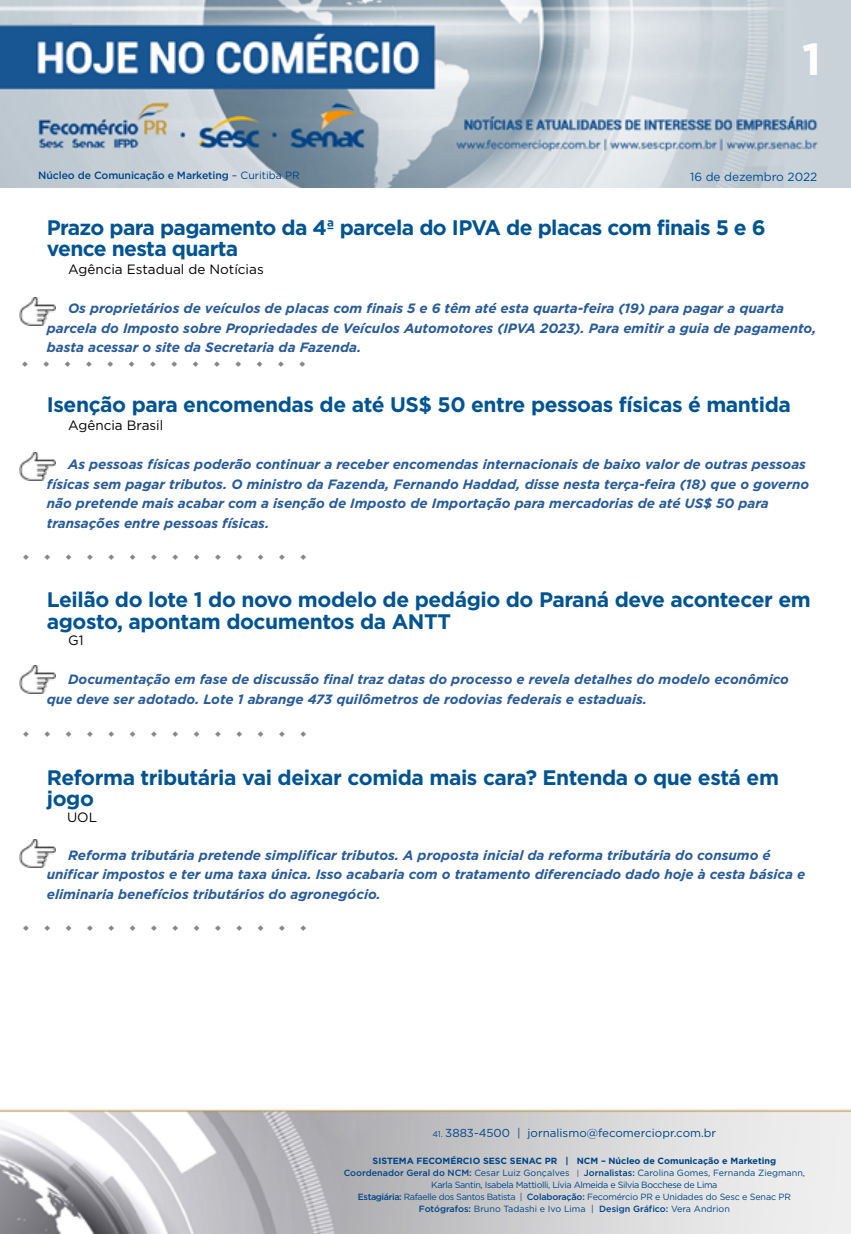
<style>
.page{position:relative;width:851px;height:1234px;background:#fff}
.page>*{position:absolute;margin:0;border:0;box-sizing:border-box;transform-origin:0 0}
.t1{font:700 45px "Gotham";color:#fff}
.TITULO_2_linhas{font:700 21px/21px "Gotham";letter-spacing:-.02em;color:#005493}
.HJ_NO_COMERCIO{font:italic 700 13.5px/19.5px "Gotham";color:#275b9b}
.HJ_NO_COMERCIO-2{font:13.5px "Gotham";color:#000}
.TITULO_2_linhas-2{font:13.5px "Gotham";color:#000}
.t2{font:11.85px "Gotham";color:#004a93}
.t3{font:11.55px "Gotham";color:#004587}
.t4{font:500 10.5px "Gotham";letter-spacing:-.01em;color:#004587}
.t5{font:9px/12px "Gotham";letter-spacing:-.04em;color:#004587;text-align:center}
.t6{font:700 9px/12px "Gotham";color:#004587;text-align:center}
.s1{font-weight:400}
.s2{font-size:8.25px}
.s3{font-weight:500}
.s4{font-weight:400;font-size:7.65px}
</style>
<div class="page">
<img style="left:0;top:0;width:850px;height:188px">
<img style="left:0;top:1109px;width:850px;height:124px">
<img style="left:20px;top:297px;width:35px;height:28px">
<img style="left:20px;top:452px;width:35px;height:28px">
<img style="left:20px;top:665px;width:35px;height:28px">
<img style="left:20px;top:839px;width:35px;height:28px">
<p class="t1" style="left:802px;top:29px;width:20px">1</p>
<p class="t4" style="left:38px;top:168px;width:263px">Núcleo de Comunicação e Marketing <span class="s1">– Curitiba PR</span></p>
<p class="t2" style="left:690px;top:170px;width:129px">16 de dezembro 2022</p>
<p class="TITULO_2_linhas" style="left:47px;top:217px;width:720px">Prazo para pagamento da 4ª parcela do IPVA de placas com finais 5 e 6 vence nesta quarta</p>
<p class="HJ_NO_COMERCIO-2" style="left:68px;top:262px;width:197px">Agência Estadual de Notícias</p>
<p class="HJ_NO_COMERCIO" style="left:47px;top:298px;width:771px;text-indent:21px">Os proprietários de veículos de placas com finais 5 e 6 têm até esta quarta-feira (19) para pagar a quarta parcela do Imposto sobre Propriedades de Veículos Automotores (IPVA 2023). Para emitir a guia de pagamento, basta acessar o site da Secretaria da Fazenda.</p>
<p class="TITULO_2_linhas" style="left:47px;top:394px;width:745px">Isenção para encomendas de até US$ 50 entre pessoas físicas é mantida</p>
<p class="HJ_NO_COMERCIO-2" style="left:68px;top:418px;width:97px">Agência Brasil</p>
<p class="HJ_NO_COMERCIO" style="left:47px;top:454px;width:764px;text-indent:21px">As pessoas físicas poderão continuar a receber encomendas internacionais de baixo valor de outras pessoas físicas sem pagar tributos. O ministro da Fazenda, Fernando Haddad, disse nesta terça-feira (18) que o governo não pretende mais acabar com a isenção de Imposto de Importação para mercadorias de até US$ 50 para transações entre pessoas físicas.</p>
<p class="TITULO_2_linhas" style="left:47px;top:589px;width:765px">Leilão do lote 1 do novo modelo de pedágio do Paraná deve acontecer em agosto, apontam documentos da ANTT</p>
<p class="HJ_NO_COMERCIO-2" style="left:68px;top:632px;width:17px">G1</p>
<p class="HJ_NO_COMERCIO" style="left:47px;top:669px;width:743px;text-indent:21px">Documentação em fase de discussão final traz datas do processo e revela detalhes do modelo econômico que deve ser adotado. Lote 1 abrange 473 quilômetros de rodovias federais e estaduais.</p>
<p class="TITULO_2_linhas" style="left:47px;top:766px;width:733px">Reforma tributária vai deixar comida mais cara? Entenda o que está em jogo</p>
<p class="TITULO_2_linhas-2" style="left:67px;top:809px;width:32px">UOL</p>
<p class="HJ_NO_COMERCIO" style="left:47px;top:844px;width:759px;text-indent:21px">Reforma tributária pretende simplificar tributos. A proposta inicial da reforma tributária do consumo é unificar impostos e ter uma taxa única. Isso acabaria com o tratamento diferenciado dado hoje à cesta básica e eliminaria benefícios tributários do agronegócio.</p>
<p class="t3" style="left:432px;top:1126px;width:285px"><span class="s2">41.</span> 3883-4500 | jornalismo@fecomerciopr.com.br</p>
<p class="t6" style="left:343px;top:1154px;width:463px">SISTEMA FECOMÉRCIO SESC SENAC PR | NCM – Núcleo de Comunicação e Marketing<br><span class="s3">Coordenador Geral do NCM:</span> <span class="s1">Cesar Luiz Gonçalves</span> <span class="s4">|</span> <span class="s3">Jornalistas:</span> <span class="s1">Carolina Gomes, Fernanda Ziegmann,</span></p>
<p class="t5" style="left:358px;top:1178px;width:434px">Karla Santin, Isabela Mattiolli, Lívia Almeida e Silvia Bocchese de Lima<br><span class="s3">Estagiária:</span> Rafaelle dos Santos Batista | <span class="s3">Colaboração:</span> Fecomércio PR e Unidades do Sesc e Senac PR<br><span class="s3">Fotógrafos:</span> Bruno Tadashi e Ivo Lima | <span class="s3">Design Gráfico:</span> Vera Andrion</p>
</div>
